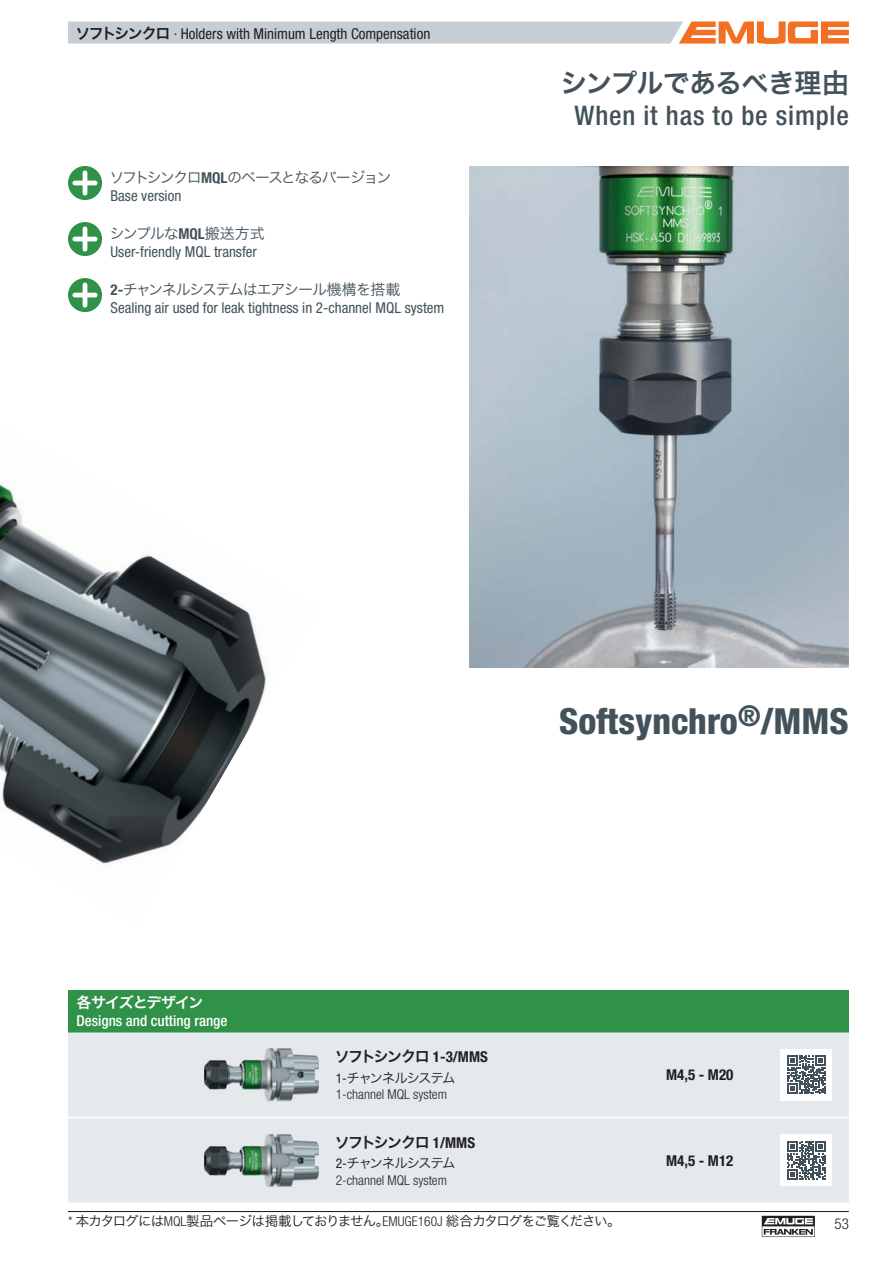
<style>
.page{position:relative;width:893px;height:1263px;background:#fff}
.page>*{position:absolute;margin:0;border:0;box-sizing:border-box;transform-origin:0 0}
.t1{font:800 condensed 36px "Helvetica Neue LT Pro";color:#43525a}
.t2{font:500 condensed 27px "Helvetica Neue LT Pro";letter-spacing:.03em;color:#43525a}
.t3{font:27px "Hira Kaku Pro W6 90 msp RKSJ H";letter-spacing:-.025em;color:#43525a}
.t4{font:condensed 15px "Helvetica Neue LT Pro";color:#43525a}
.t5{font:condensed 15px "Helvetica Neue LT Pro";color:#231f20}
.t6{font:15px "Hira Kaku Pro W6 90 msp RKSJ H";letter-spacing:-.105em;color:#231f20}
.t7{font:500 condensed 15px "Helvetica Neue LT Pro";color:#fff}
.t8{font:15px "Hira Kaku Pro W3 90 msp RKSJ H";letter-spacing:-.11em;color:#43525a}
.t9{font:15px "Hira Kaku Pro W3 90 msp RKSJ H";letter-spacing:-.085em;color:#43525a}
.t10{font:700 condensed 15px "Helvetica Neue LT Pro";color:#231f20}
.t11{font:15px "Hira Kaku Pro W3 90 msp RKSJ H";letter-spacing:-.05em;color:#43525a}
.t12{font:15px "Hira Kaku Pro W6 90 msp RKSJ H";letter-spacing:-.075em;color:#fff}
.t13{font:300 condensed 15px "Helvetica Neue LT Pro";color:#231f20}
.t14{font:13.5px "Hira Kaku Pro W3 90 msp RKSJ H";letter-spacing:-.09em;color:#231f20}
.t15{font:300 condensed 13.5px "Helvetica Neue LT Pro";color:#231f20}
.t16{font:13.5px "Hira Kaku Pro W3 90 msp RKSJ H";letter-spacing:-.11em;color:#231f20}
.s1{font-family:"Hira Kaku Pro W6 90 msp RKSJ H";font-stretch:normal}
.s2{font-family:"Helvetica Neue LT Pro";font-weight:700;font-stretch:condensed}
.s3{font-family:"Helvetica Neue LT Pro";font-stretch:condensed}
.s4{font-family:"Helvetica Neue LT Pro";font-weight:300;font-stretch:condensed}
</style>
<div class="page">
<svg style="left:68px;top:21px;width:781px;height:23px;background:#d1c6c0"></svg>
<svg style="left:762px;top:1216px;width:53px;height:21px"></svg>
<hr style="left:68px;top:1211px;width:781px;height:1px;background:#231f20">
<img style="left:0;top:484px;width:266px;height:380px">
<div style="left:68px;top:990px;width:781px;height:43px;background:#309148"></div>
<div style="left:68px;top:1033px;width:781px;height:170px;background:#e4e9ec"></div>
<hr style="left:68px;top:1117px;width:259px;height:1px;background:#fff">
<hr style="left:327px;top:1117px;width:522px;height:1px;background:#fff">
<img style="left:204px;top:1048px;width:115px;height:53px">
<div style="left:781px;top:1049px;width:51px;height:51px;background:#fff"></div>
<svg style="left:787px;top:1055px;width:39px;height:39px"></svg>
<img style="left:204px;top:1134px;width:115px;height:53px">
<div style="left:781px;top:1135px;width:51px;height:51px;background:#fff"></div>
<svg style="left:787px;top:1141px;width:39px;height:39px"></svg>
<img style="left:469px;top:166px;width:380px;height:502px">
<svg style="left:68px;top:166px;width:34px;height:34px"></svg>
<hr style="left:83px;top:173px;width:4px;height:20px;background:#fff">
<hr style="left:75px;top:181px;width:20px;height:4px;background:#fff">
<svg style="left:68px;top:222px;width:34px;height:34px"></svg>
<hr style="left:83px;top:229px;width:4px;height:20px;background:#fff">
<hr style="left:75px;top:237px;width:20px;height:4px;background:#fff">
<svg style="left:68px;top:278px;width:34px;height:34px"></svg>
<hr style="left:83px;top:285px;width:4px;height:20px;background:#fff">
<hr style="left:75px;top:293px;width:20px;height:4px;background:#fff">
<p class="t5" style="left:76px;top:28px;width:356px"><span class="s1">ソフトシンクロ</span> · Holders with Minimum Length Compensation</p>
<p class="t8" style="left:109px;top:172px;width:283px">ソフトシンクロ<span class="s2">MQL</span>のベースとなるバージョン</p>
<p class="t4" style="left:111px;top:190px;width:72px">Base version</p>
<p class="t11" style="left:110px;top:228px;width:157px">シンプルな<span class="s2">MQL</span>搬送方式</p>
<p class="t4" style="left:111px;top:246px;width:148px">User-friendly MQL transfer</p>
<p class="t9" style="left:111px;top:284px;width:291px"><span class="s2">2-</span>チャンネルシステムはエアシール機構を搭載</p>
<p class="t4" style="left:111px;top:302px;width:335px">Sealing air used for leak tightness in 2-channel MQL system</p>
<h2 class="t3" style="left:560px;top:73px;width:290px">シンプルであるべき理由</h2>
<h2 class="t2" style="left:574px;top:106px;width:276px">When it has to be simple</h2>
<p class="t12" style="left:77px;top:997px;width:128px">各サイズとデザイン</p>
<p class="t7" style="left:77px;top:1015px;width:152px">Designs and cutting range</p>
<h1 class="t1" style="left:559px;top:700px;width:291px">Softsynchro<sup>®</sup>/MMS</h1>
<p class="t6" style="left:335px;top:1051px;width:154px">ソフトシンクロ <span class="s2">1-3/MMS</span></p>
<p class="t16" style="left:336px;top:1072px;width:121px"><span class="s3">1-</span>チャンネルシステム</p>
<p class="t15" style="left:336px;top:1089px;width:113px">1-channel MQL system</p>
<p class="t6" style="left:335px;top:1137px;width:142px">ソフトシンクロ <span class="s2">1/MMS</span></p>
<p class="t16" style="left:336px;top:1158px;width:121px"><span class="s3">2-</span>チャンネルシステム</p>
<p class="t15" style="left:336px;top:1175px;width:113px">2-channel MQL system</p>
<p class="t10" style="left:666px;top:1069px;width:69px">M4,5 - M20</p>
<p class="t10" style="left:666px;top:1155px;width:69px">M4,5 - M12</p>
<p class="t14" style="left:68px;top:1216px;width:554px"><span class="s4">*</span> 本カタログには<span class="s4">MQL</span>製品ページは掲載しておりません。<span class="s4">EMUGE160J</span> 総合カタログをご覧ください。</p>
<p class="t13" style="left:834px;top:1218px;width:16px">53</p>
</div>
